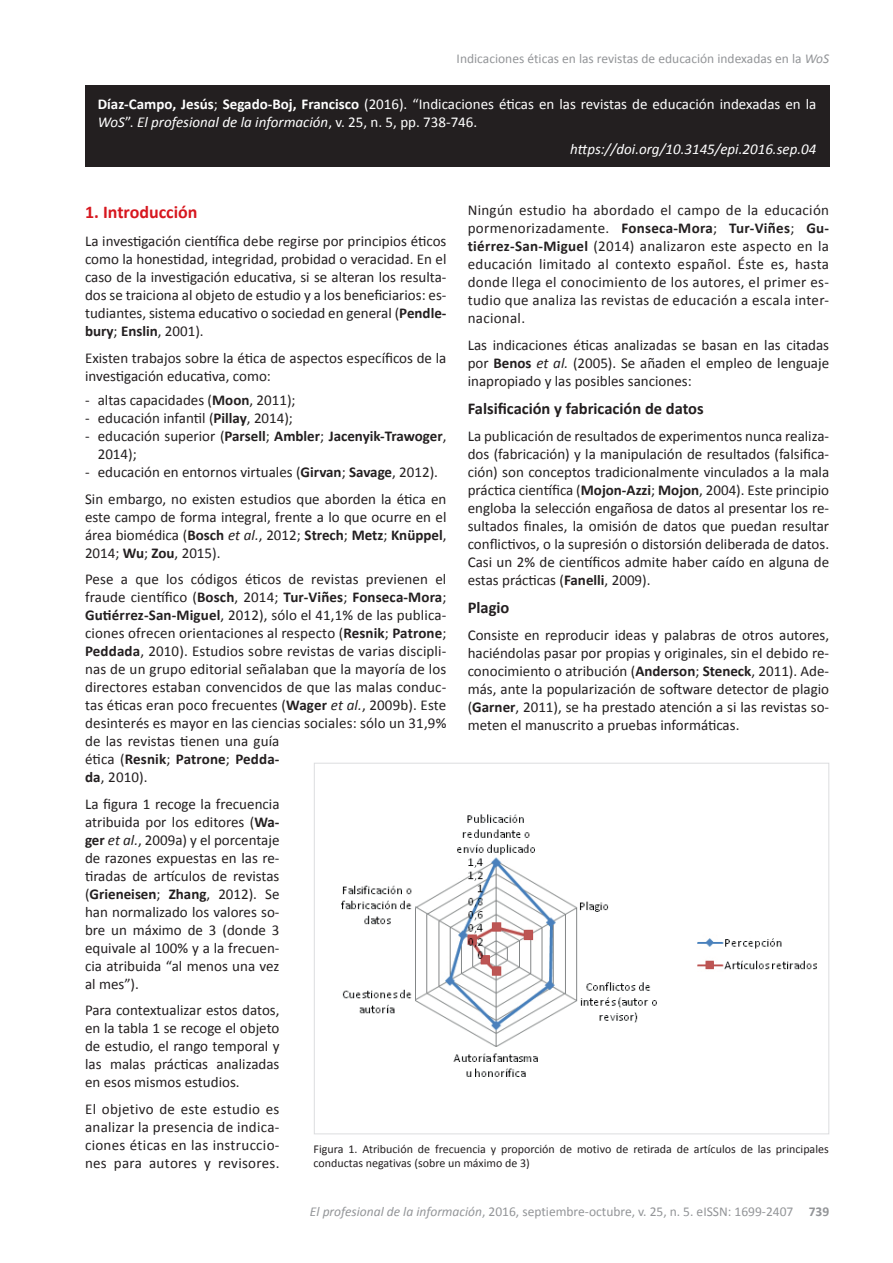
<style>
.page{position:relative;width:893px;height:1263px;background:#fff}
.page>*{position:absolute;margin:0;border:0;box-sizing:border-box;transform-origin:0 0}
.t1{font:700 18px "Calibri";color:#d7171f}
.t2{font:700 16.5px "Calibri";color:#231f20}
.t3{font:15px/18px "Calibri";color:#231f20;text-align:justify}
.t4{font:15px/18px "Calibri";color:#fff}
.t5{font:700 15px/18px "Calibri";color:#231f20}
.t6{font:italic 15px "Calibri";color:#fff}
.t7{font:13.5px "Calibri";color:#939598}
.t8{font:12px/14.4px "Calibri";color:#231f20}
.s1{font-style:italic}
.s2{font-weight:700}
.s3{font-weight:400}
</style>
<div class="page">
<div style="left:85px;top:85px;width:744px;height:82px;background:#231f20"></div>
<img style="left:341px;top:814px;width:476px;height:263px">
<p class="t7" style="left:457px;top:50px;width:374px">Indicaciones éticas en las revistas de educación indexadas en la <span class="s1">WoS</span></p>
<p class="t4" style="left:98px;top:95px;width:720px"><span class="s2">Díaz-Campo, Jesús</span>; <span class="s2">Segado-Boj, Francisco</span> (2016). “Indicaciones éticas en las revistas de educación indexadas en la<br><span class="s1">WoS</span>”. <span class="s1">El profesional de la información</span>, v. 25, n. 5, pp. 738-746.</p>
<p class="t6" style="left:570px;top:138px;width:248px">https://doi.org/10.3145/epi.2016.sep.04</p>
<p class="t3" style="left:468px;top:201px;width:363px">Ningún estudio ha abordado el campo de la educación pormenorizadamente. <span class="s2">Fonseca-Mora</span>; <span class="s2">Tur-Viñes</span>; <span class="s2">Gu&shy;tiérrez-San-Miguel</span> (2014) analizaron este aspecto en la educación limitado al contexto español. Éste es, hasta donde llega el conocimiento de los autores, el primer es&shy;tudio que analiza las revistas de educación a escala inter&shy;nacional.</p>
<p class="t3" style="left:468px;top:336px;width:363px">Las indicaciones éticas analizadas se basan en las citadas por <span class="s2">Benos</span> <span class="s1">et al.</span> (2005). Se añaden el empleo de lenguaje inapropiado y las posibles sanciones:</p>
<p class="t2" style="left:468px;top:398px;width:238px">Falsificación y fabricación de datos</p>
<p class="t3" style="left:468px;top:427px;width:363px">La publicación de resultados de experimentos nunca realiza&shy;dos (fabricación) y la manipulación de resultados (falsifica&shy;ción) son conceptos tradicionalmente vinculados a la mala práctica científica (<span class="s2">Mojon-Azzi</span>; <span class="s2">Mojon</span>, 2004). Este principio engloba la selección engañosa de datos al presentar los re&shy;sultados finales, la omisión de datos que puedan resultar conflictivos, o la supresión o distorsión deliberada de datos.<br>Casi un 2% de científicos admite haber caído en alguna de estas prácticas (<span class="s2">Fanelli</span>, 2009).</p>
<p class="t2" style="left:468px;top:597px;width:43px">Plagio</p>
<p class="t3" style="left:468px;top:626px;width:363px">Consiste en reproducir ideas y palabras de otros autores, haciéndolas pasar por propias y originales, sin el debido re&shy;conocimiento o atribución (<span class="s2">Anderson</span>; <span class="s2">Steneck</span>, 2011). Ade&shy;más, ante la popularización de software detector de plagio (<span class="s2">Garner</span>, 2011), se ha prestado atención a si las revistas so&shy;meten el manuscrito a pruebas informáticas.</p>
<p class="t1" style="left:85px;top:200px;width:114px">1. Introducción</p>
<p class="t3" style="left:85px;top:232px;width:363px">La investigación científica debe regirse por principios éticos como la honestidad, integridad, probidad o veracidad. En el caso de la investigación educativa, si se alteran los resulta&shy;dos se traiciona al objeto de estudio y a los beneficiarios: es&shy;tudiantes, sistema educativo o sociedad en general (<span class="s2">Pendle&shy;bury</span>; <span class="s2">Enslin</span>, 2001).</p>
<p class="t3" style="left:85px;top:349px;width:363px">Existen trabajos sobre la ética de aspectos específicos de la investigación educativa, como:</p>
<p class="t3" style="left:85px;top:391px;width:212px">- altas capacidades (<span class="s2">Moon</span>, 2011);</p>
<p class="t3" style="left:85px;top:409px;width:209px">- educación infantil (<span class="s2">Pillay</span>, 2014);</p>
<p class="t5" style="left:98px;top:427px;width:350px;text-indent:-13px"><span class="s3">- educación superior (</span>Parsell<span class="s3">;</span> Ambler<span class="s3">;</span> Jacenyik-Trawoger<span class="s3">,<br>2014);</span></p>
<p class="t3" style="left:85px;top:459px;width:363px;line-height:26.5px">- educación en entornos virtuales (<span class="s2">Girvan</span>; <span class="s2">Savage</span>, 2012).<br>Sin embargo, no existen estudios que aborden la ética en</p>
<p class="t3" style="left:85px;top:508px;width:363px">este campo de forma integral, frente a lo que ocurre en el área biomédica (<span class="s2">Bosch</span> <span class="s1">et al.</span>, 2012; <span class="s2">Strech</span>; <span class="s2">Metz</span>; <span class="s2">Knüppel</span>, 2014; <span class="s2">Wu</span>; <span class="s2">Zou</span>, 2015).</p>
<p class="t3" style="left:85px;top:570px;width:363px;text-align:left">Pese a que los códigos éticos de revistas previenen el fraude científico (<span class="s2">Bosch</span>, 2014; <span class="s2">Tur-Viñes</span>; <span class="s2">Fonseca-Mora</span>; <span class="s2">Gutiérrez-San-Miguel</span>, 2012), sólo el 41,1% de las publica&shy;ciones ofrecen orientaciones al respecto (<span class="s2">Resnik</span>; <span class="s2">Patrone</span>; <span class="s2">Peddada</span>, 2010). Estudios sobre revistas de varias discipli&shy;nas de un grupo editorial señalaban que la mayoría de los directores estaban convencidos de que las malas conduc&shy;tas éticas eran poco frecuentes (<span class="s2">Wager</span> <span class="s1">et al.</span>, 2009b). Este desinterés es mayor en las ciencias sociales: sólo un 31,9% de las revistas tienen una guía<br>ética (<span class="s2">Resnik</span>; <span class="s2">Patrone</span>; <span class="s2">Pedda-<br>da</span>, 2010).</p>
<p class="t3" style="left:85px;top:795px;width:196px">La figura 1 recoge la frecuencia atribuida por los editores (<span class="s2">Wa&shy;ger</span> <span class="s1">et al.</span>, 2009a) y el porcentaje de razones expuestas en las re&shy;tiradas de artículos de revistas (<span class="s2">Grieneisen</span>; <span class="s2">Zhang</span>, 2012). Se han normalizado los valores so&shy;bre un máximo de 3 (donde 3 equivale al 100% y a la frecuen&shy;cia atribuida “al menos una vez al mes”).</p>
<p class="t3" style="left:85px;top:1001px;width:196px">Para contextualizar estos datos, en la tabla 1 se recoge el objeto de estudio, el rango temporal y las malas prácticas analizadas en esos mismos estudios.</p>
<p class="t3" style="left:85px;top:1100px;width:196px">El objetivo de este estudio es analizar la presencia de indica&shy;ciones éticas en las instruccio&shy;nes para autores y revisores.</p>
<p class="t8" style="left:314px;top:1142px;width:517px">Figura 1. Atribución de frecuencia y proporción de motivo de retirada de artículos de las principales conductas negativas (sobre un máximo de 3)</p>
<p class="t7" style="left:310px;top:1203px;width:521px"><span class="s1">El profesional de la información</span>, 2016, septiembre-octubre, v. 25, n. 5. eISSN: 1699-2407 <span class="s2">739</span></p>
</div>
